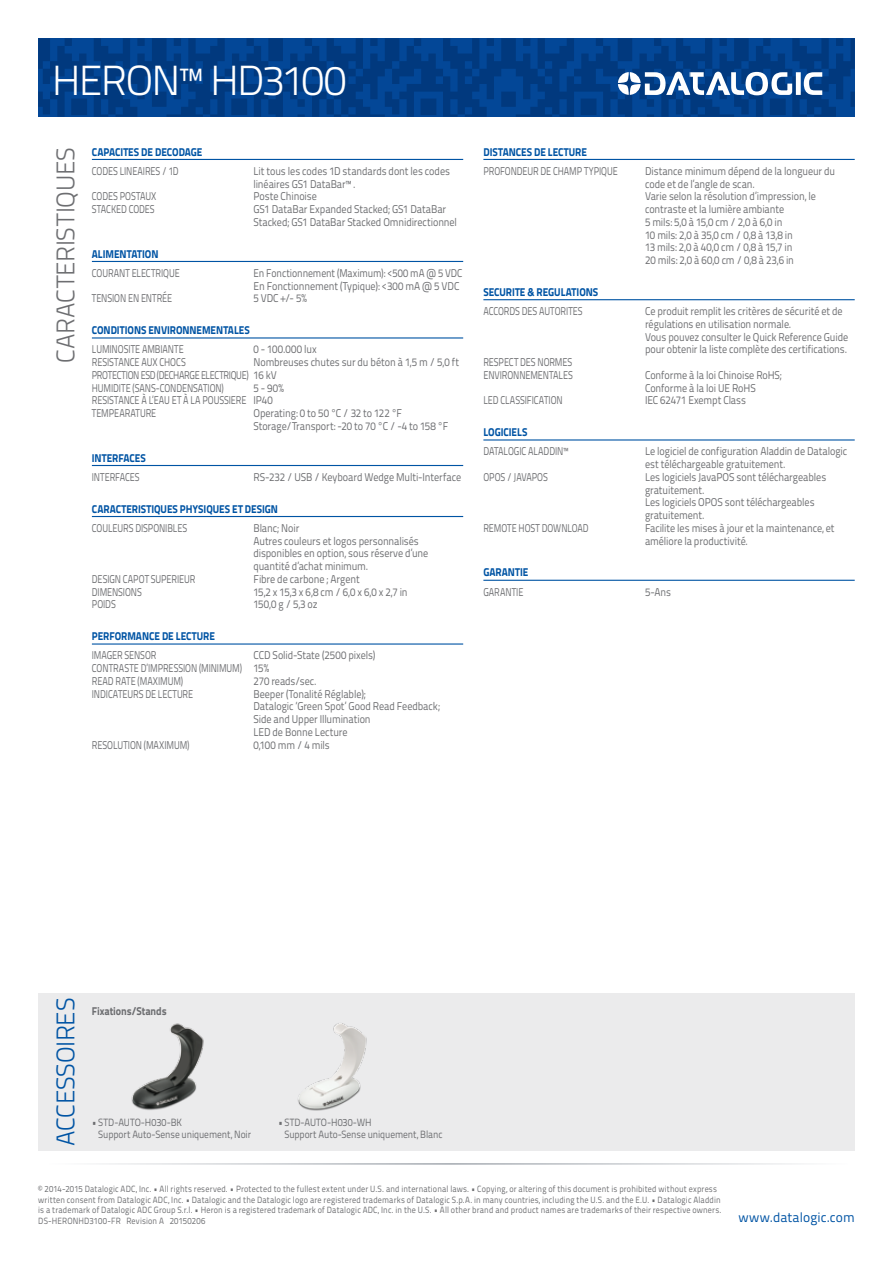
<style>
.page{position:relative;width:893px;height:1263px;background:#fff}
.page>*{position:absolute;margin:0;border:0;box-sizing:border-box;transform-origin:0 0}
.t1{font:300 42px "Titillium Text 22 L";letter-spacing:-.045em;color:#fff}
.t2{font:300 25.5px "Titillium Text 22 L";letter-spacing:-.005em;color:#6d6e71}
.t3{font:300 25.5px "Titillium Text 22 L";letter-spacing:-.015em;color:#0054a4}
.t4{font:13.5px "Titillium Text 22 L";letter-spacing:.005em;color:#0054a4}
.t5{font:11.25px/12.8px "Titillium Text 22 L";letter-spacing:-.01em;color:#6d6e71;scale:.9 1}
.t6{font:11.25px/12.8px "Titillium Text 22 L";letter-spacing:-.01em;color:#6d6e71;scale:.8 1}
.t7{font:800 11.25px "Titillium Text 22 L";letter-spacing:-.005em;color:#0054a4;scale:.9 1}
.t8{font:11.25px/12.8px "Titillium Text 22 L";letter-spacing:-.01em;color:#6d6e71;scale:.87 1}
.t9{font:800 11.25px "Titillium Text 22 L";letter-spacing:-.01em;color:#6d6e71;scale:.9 1}
.t10{font:11.25px "Titillium Text 22 L";letter-spacing:.01em;color:#6d6e71;scale:.9 1}
.t11{font:10.5px/12px "Titillium Text 22 L";letter-spacing:-.005em;color:#6d6e71;scale:.9 1}
.t12{font:9px/10.5px "Titillium Text 22 L";letter-spacing:.02em;color:#6d6e71;scale:.9 1}
</style>
<div class="page">
<svg style="left:38px;top:38px;width:817px;height:79px;background:#013f89"></svg>
<hr style="left:45px;top:1163px;width:803px;height:2px;background:#9da3aa">
<svg style="left:618px;top:72px;width:204px;height:23px"></svg>
<hr style="left:92px;top:159px;width:371px;height:1px;background:#0054a4">
<hr style="left:92px;top:261px;width:371px;height:1px;background:#0054a4">
<hr style="left:92px;top:337px;width:371px;height:2px;background:#0054a4">
<hr style="left:92px;top:465px;width:371px;height:1px;background:#0054a4">
<hr style="left:92px;top:516px;width:371px;height:1px;background:#0054a4">
<hr style="left:92px;top:643px;width:371px;height:2px;background:#0054a4">
<hr style="left:483px;top:159px;width:372px;height:1px;background:#0054a4">
<hr style="left:483px;top:299px;width:372px;height:1px;background:#0054a4">
<hr style="left:483px;top:439px;width:372px;height:2px;background:#0054a4">
<hr style="left:483px;top:580px;width:372px;height:1px;background:#0054a4">
<div style="left:38px;top:993px;width:817px;height:157px;background:#ebebec"></div>
<img style="left:298px;top:1023px;width:69px;height:88px">
<img style="left:131px;top:1023px;width:73px;height:87px">
<h1 class="t1" style="left:52px;top:50px;width:296px">HERON™ HD3100</h1>
<h2 class="t2" style="left:47px;top:363px;width:218px;rotate:-90deg">CARACTERISTIQUES</h2>
<p class="t7" style="left:92px;top:143px;width:124px">CAPACITES DE DECODAGE</p>
<p class="t6" style="left:92px;top:164px;width:110px">CODES LINEAIRES / 1D</p>
<p class="t5" style="left:253px;top:164px;width:220px">Lit tous les codes 1D standards dont les codes linéaires GS1 DataBar™ .</p>
<p class="t6" style="left:92px;top:189px;width:82px">CODES POSTAUX</p>
<p class="t5" style="left:253px;top:189px;width:72px">Poste Chinoise</p>
<p class="t6" style="left:92px;top:202px;width:80px">STACKED CODES</p>
<p class="t5" style="left:253px;top:202px;width:228px">GS1 DataBar Expanded Stacked; GS1 DataBar<br>Stacked; GS1 DataBar Stacked Omnidirectionnel</p>
<p class="t7" style="left:92px;top:245px;width:75px">ALIMENTATION</p>
<p class="t6" style="left:92px;top:266px;width:111px">COURANT ELECTRIQUE</p>
<p class="t8" style="left:253px;top:266px;width:242px">En Fonctionnement (Maximum): &lt;500 mA @ 5 VDC<br>En Fonctionnement (Typique): &lt;300 mA @ 5 VDC</p>
<p class="t6" style="left:92px;top:291px;width:102px">TENSION EN ENTRÉE</p>
<p class="t5" style="left:253px;top:291px;width:61px">5 VDC +/- 5%</p>
<p class="t7" style="left:92px;top:321px;width:177px">CONDITIONS ENVIRONNEMENTALES</p>
<p class="t6" style="left:92px;top:342px;width:116px">LUMINOSITE AMBIANTE</p>
<p class="t10" style="left:253px;top:341px;width:72px">0 - 100.000 lux</p>
<p class="t6" style="left:92px;top:355px;width:119px">RESISTANCE AUX CHOCS</p>
<p class="t5" style="left:92px;top:355px;width:410px;text-indent:162px">Nombreuses chutes sur du béton à 1,5 m / 5,0 ft<br>PROTECTION ESD (DECHARGE ELECTRIQUE) 16 kV<br>HUMIDITE (SANS-CONDENSATION)</p>
<p class="t5" style="left:92px;top:381px;width:215px;text-indent:162px">5 - 90%<br>RESISTANCE À L’EAU ET À LA POUSSIERE IP40<br>TEMPEARATURE</p>
<p class="t5" style="left:253px;top:406px;width:218px">Operating: 0 to 50 °C / 32 to 122 °F<br>Storage/Transport: -20 to 70 °C / -4 to 158 °F</p>
<p class="t7" style="left:92px;top:449px;width:61px">INTERFACES</p>
<p class="t6" style="left:92px;top:470px;width:61px">INTERFACES</p>
<p class="t5" style="left:253px;top:470px;width:232px">RS-232 / USB / Keyboard Wedge Multi-Interface</p>
<p class="t7" style="left:92px;top:500px;width:208px">CARACTERISTIQUES PHYSIQUES ET DESIGN</p>
<p class="t6" style="left:92px;top:521px;width:121px">COULEURS DISPONIBLES</p>
<p class="t5" style="left:253px;top:521px;width:196px">Blanc; Noir<br>Autres couleurs et logos personnalisés disponibles en option, sous réserve d’une quantité d’achat minimum.</p>
<p class="t6" style="left:92px;top:572px;width:131px">DESIGN CAPOT SUPERIEUR</p>
<p class="t5" style="left:253px;top:572px;width:120px">Fibre de carbone ; Argent</p>
<p class="t6" style="left:92px;top:585px;width:64px">DIMENSIONS</p>
<p class="t5" style="left:253px;top:585px;width:173px">15,2 x 15,3 x 6,8 cm / 6,0 x 6,0 x 2,7 in</p>
<p class="t6" style="left:92px;top:597px;width:31px">POIDS</p>
<p class="t5" style="left:253px;top:597px;width:73px">150,0 g / 5,3 oz</p>
<p class="t7" style="left:92px;top:627px;width:138px">PERFORMANCE DE LECTURE</p>
<p class="t6" style="left:92px;top:648px;width:82px">IMAGER SENSOR</p>
<p class="t5" style="left:92px;top:648px;width:316px;text-indent:162px">CCD Solid-State (2500 pixels)<br>CONTRASTE D’IMPRESSION (MINIMUM) 15%<br>READ RATE (MAXIMUM)</p>
<p class="t5" style="left:253px;top:674px;width:72px">270 reads/sec.</p>
<p class="t6" style="left:92px;top:687px;width:128px">INDICATEURS DE LECTURE</p>
<p class="t5" style="left:253px;top:687px;width:209px">Beeper (Tonalité Réglable);<br>Datalogic ‘Green Spot’ Good Read Feedback;<br>Side and Upper Illumination<br>LED de Bonne Lecture</p>
<p class="t6" style="left:92px;top:738px;width:124px">RESOLUTION (MAXIMUM)</p>
<p class="t5" style="left:253px;top:738px;width:86px">0,100 mm / 4 mils</p>
<p class="t7" style="left:483px;top:143px;width:117px">DISTANCES DE LECTURE</p>
<p class="t6" style="left:483px;top:164px;width:170px">PROFONDEUR DE CHAMP TYPIQUE</p>
<p class="t5" style="left:645px;top:164px;width:213px">Distance minimum dépend de la longueur du code et de l’angle de scan.<br>Varie selon la résolution d’impression, le contraste et la lumière ambiante<br>5 mils: 5,0 à 15,0 cm / 2,0 à 6,0 in<br>10 mils: 2,0 à 35,0 cm / 0,8 à 13,8 in<br>13 mils: 2,0 à 40,0 cm / 0,8 à 15,7 in<br>20 mils: 2,0 à 60,0 cm / 0,8 à 23,6 in</p>
<p class="t7" style="left:483px;top:283px;width:129px">SECURITE &amp; REGULATIONS</p>
<p class="t6" style="left:483px;top:304px;width:126px">ACCORDS DES AUTORITES</p>
<p class="t5" style="left:645px;top:304px;width:227px">Ce produit remplit les critères de sécurité et de régulations en utilisation normale.<br>Vous pouvez consulter le Quick Reference Guide pour obtenir la liste complète des certifications.</p>
<p class="t6" style="left:483px;top:355px;width:113px">RESPECT DES NORMES<br>ENVIRONNEMENTALES</p>
<p class="t5" style="left:645px;top:368px;width:154px">Conforme à la loi Chinoise RoHS;<br>Conforme à la loi UE RoHS</p>
<p class="t6" style="left:483px;top:393px;width:101px">LED CLASSIFICATION</p>
<p class="t5" style="left:645px;top:393px;width:114px">IEC 62471 Exempt Class</p>
<p class="t7" style="left:483px;top:423px;width:50px">LOGICIELS</p>
<p class="t6" style="left:483px;top:444px;width:107px">DATALOGIC ALADDIN™</p>
<p class="t5" style="left:645px;top:444px;width:226px">Le logiciel de configuration Aladdin de Datalogic est téléchargeable gratuitement.</p>
<p class="t6" style="left:483px;top:470px;width:82px">OPOS / JAVAPOS</p>
<p class="t5" style="left:645px;top:470px;width:203px">Les logiciels JavaPOS sont téléchargeables gratuitement.<br>Les logiciels OPOS sont téléchargeables gratuitement.</p>
<p class="t6" style="left:483px;top:521px;width:133px">REMOTE HOST DOWNLOAD</p>
<p class="t5" style="left:645px;top:521px;width:212px">Facilite les mises à jour et la maintenance, et améliore la productivité.</p>
<p class="t7" style="left:483px;top:564px;width:51px">GARANTIE</p>
<p class="t6" style="left:483px;top:585px;width:52px">GARANTIE</p>
<p class="t5" style="left:645px;top:585px;width:31px">5-Ans</p>
<h2 class="t3" style="left:47px;top:1146px;width:150px;rotate:-90deg">ACCESSOIRES</h2>
<p class="t9" style="left:92px;top:1003px;width:85px">Fixations/Stands</p>
<p class="t11" style="left:98px;top:1116px;width:171px;text-indent:-6px">• STD-AUTO-H030-BK<br>Support Auto-Sense uniquement, Noir</p>
<p class="t11" style="left:284px;top:1116px;width:177px;text-indent:-6px">• STD-AUTO-H030-WH<br>Support Auto-Sense uniquement, Blanc</p>
<p class="t12" style="left:38px;top:1183px;width:761px">© 2014-2015 Datalogic ADC, Inc. • All rights reserved. • Protected to the fullest extent under U.S. and international laws. • Copying, or altering of this document is prohibited without express written consent from Datalogic ADC, Inc. • Datalogic and the Datalogic logo are registered trademarks of Datalogic S.p.A. in many countries, including the U.S. and the E.U. • Datalogic Aladdin is a trademark of Datalogic ADC Group S.r.l. • Heron is a registered trademark of Datalogic ADC, Inc. in the U.S. • All other brand and product names are trademarks of their respective owners.<br>DS-HERONHD3100-FR Revision A 20150206</p>
<p class="t4" style="left:738px;top:1207px;width:118px">www.datalogic.com</p>
</div>
